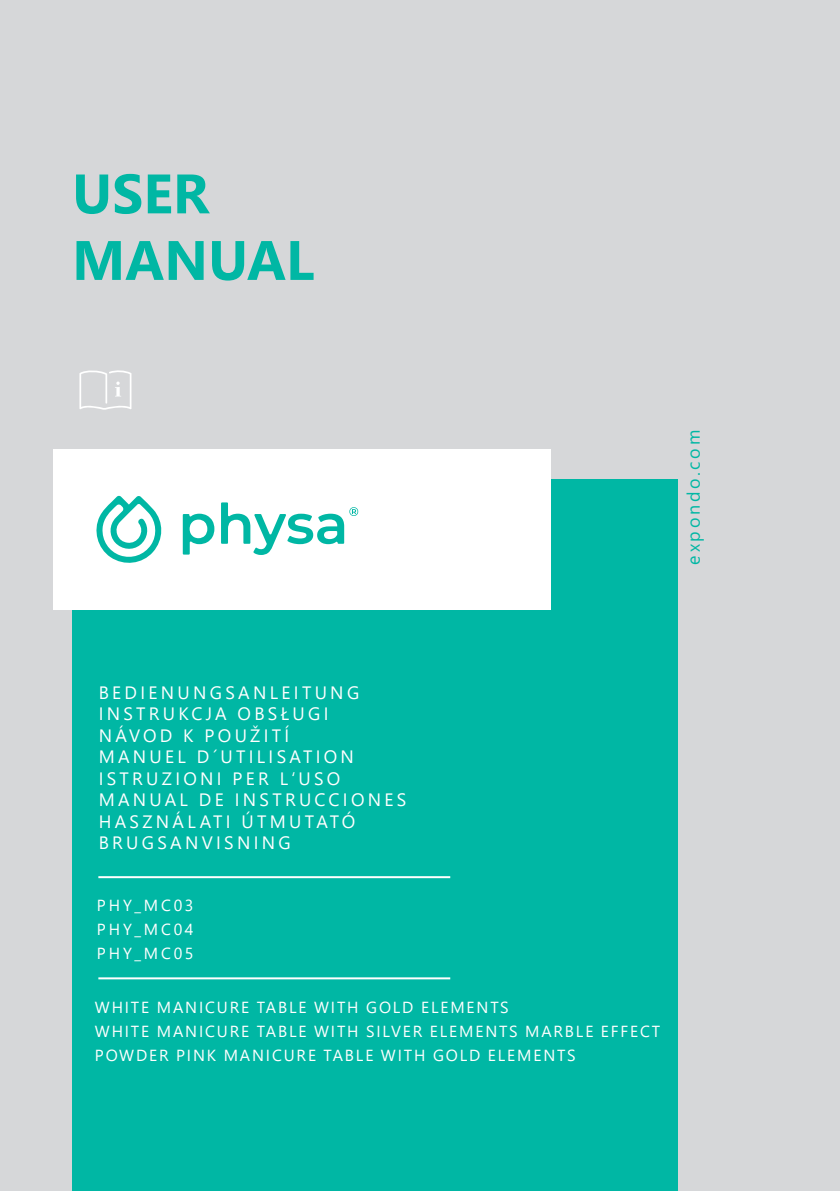
<style>
.page{position:relative;width:840px;height:1191px;background:#fff}
.page>*{position:absolute;margin:0;border:0;box-sizing:border-box;transform-origin:0 0}
.t1{font:700 55.4px "Segoe UI";color:#00b7a4}
.t2{font:17.8px "Segoe UI";letter-spacing:.185em;color:#fff}
.t3{font:17.8px "Segoe UI";letter-spacing:.15em;color:#00b7a4}
.t4{font:16px "Segoe UI";letter-spacing:.115em;color:#fff}
</style>
<div class="page">
<div style="left:0;top:0;width:839px;height:1191px;background:#d6d7d9"></div>
<div style="left:72px;top:479px;width:605px;height:712px;background:#00b7a4"></div>
<div style="left:53px;top:449px;width:497px;height:160px;background:#fff"></div>
<hr style="left:98px;top:876px;width:352px;height:2px;background:#fff">
<hr style="left:98px;top:977px;width:352px;height:2px;background:#fff">
<svg style="left:79px;top:370px;width:52px;height:40px"></svg>
<svg style="left:96px;top:495px;width:66px;height:68px"></svg>
<svg style="left:183px;top:502px;width:175px;height:53px"></svg>
<p class="t1" style="left:72px;top:141px;width:138px">USER</p>
<p class="t1" style="left:72px;top:208px;width:244px">MANUAL</p>
<p class="t3" style="left:676px;top:564px;width:136px;rotate:-90deg">expondo.com</p>
<p class="t2" style="left:99px;top:676px;width:262px">BEDIENUNGSANLEITUNG</p>
<p class="t2" style="left:99px;top:697px;width:231px">INSTRUKCJA OBSŁUGI</p>
<p class="t2" style="left:99px;top:719px;width:192px">NÁVOD K POUŽITÍ</p>
<p class="t2" style="left:99px;top:740px;width:257px">MANUEL D´UTILISATION</p>
<p class="t2" style="left:99px;top:761px;width:243px">ISTRUZIONI PER L‘USO</p>
<p class="t2" style="left:99px;top:783px;width:309px">MANUAL DE INSTRUCCIONES</p>
<p class="t2" style="left:99px;top:804px;width:258px">HASZNÁLATI ÚTMUTATÓ</p>
<p class="t2" style="left:99px;top:826px;width:193px">BRUGSANVISNING</p>
<p class="t4" style="left:97px;top:889px;width:98px">PHY_MC03</p>
<p class="t4" style="left:97px;top:913px;width:98px">PHY_MC04</p>
<p class="t4" style="left:97px;top:937px;width:98px">PHY_MC05</p>
<p class="t4" style="left:95px;top:992px;width:415px">WHITE MANICURE TABLE WITH GOLD ELEMENTS</p>
<p class="t4" style="left:95px;top:1016px;width:566px">WHITE MANICURE TABLE WITH SILVER ELEMENTS MARBLE EFFECT</p>
<p class="t4" style="left:95px;top:1040px;width:482px">POWDER PINK MANICURE TABLE WITH GOLD ELEMENTS</p>
</div>
